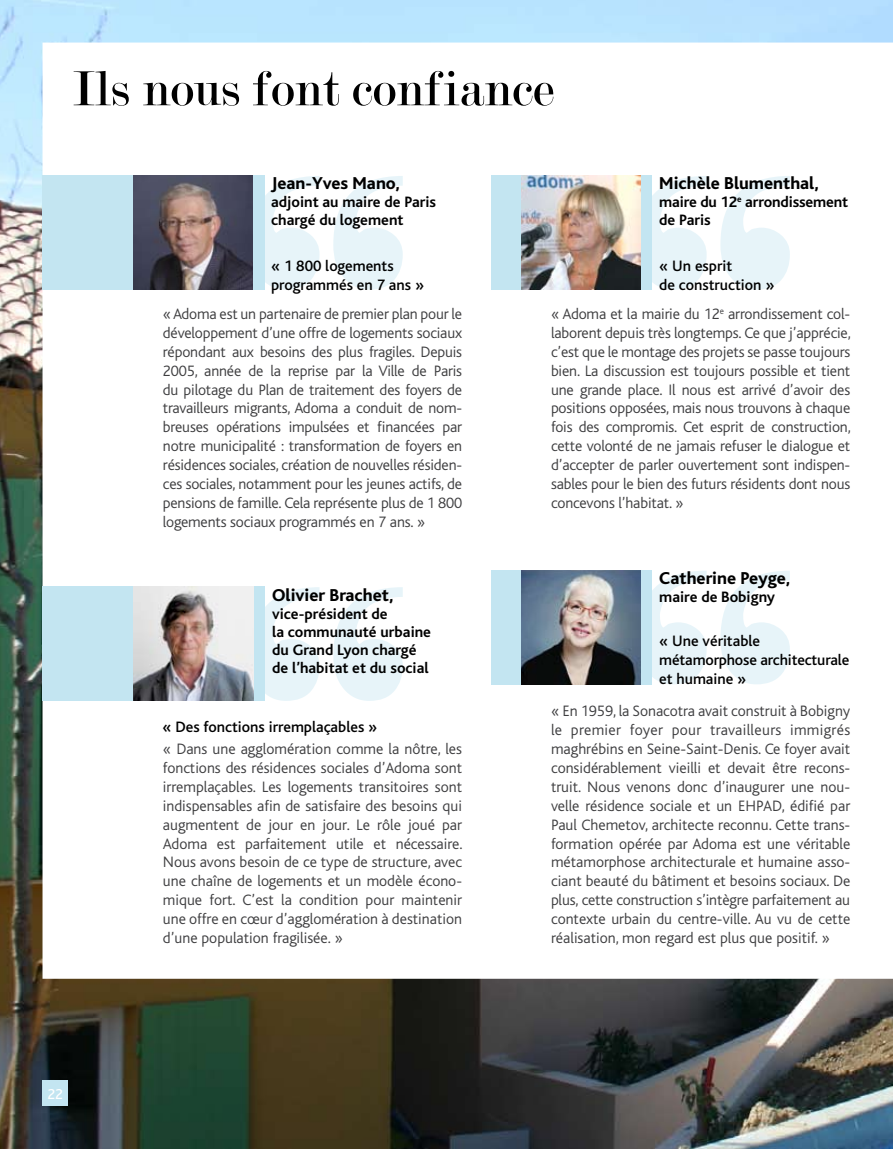
<style>
.page{position:relative;width:893px;height:1149px;background:#fff}
.page>*{position:absolute;margin:0;border:0;box-sizing:border-box;transform-origin:0 0}
.t1{font:52.5px "Modern";color:#000}
.t2{font:800 18px "Bliss";color:#000}
.t3{font:300 15.75px/18.9px "Bliss";letter-spacing:-.01em;color:#3e3e40;text-align:justify}
.t4{font:700 15.75px/18px "Bliss";color:#000}
.t5{font:500 15.75px/18.9px "Bliss";color:#000}
.t6{font:15px "Bliss";color:#fff}
</style>
<div class="page">
<img style="left:0;top:0;width:893px;height:1148px">
<div style="left:43px;top:1079px;width:25px;height:26px;background:#c3e5f1"></div>
<div style="left:43px;top:176px;width:222px;height:113px;background:#c3e5f1"></div>
<div style="left:43px;top:586px;width:222px;height:114px;background:#c3e5f1"></div>
<svg style="left:252px;top:176px;width:151px;height:113px"></svg>
<svg style="left:265px;top:587px;width:138px;height:113px"></svg>
<img style="left:134px;top:176px;width:118px;height:113px">
<img style="left:134px;top:586px;width:120px;height:114px">
<div style="left:491px;top:176px;width:161px;height:113px;background:#c3e5f1"></div>
<div style="left:491px;top:570px;width:161px;height:114px;background:#c3e5f1"></div>
<svg style="left:652px;top:176px;width:138px;height:113px"></svg>
<svg style="left:652px;top:570px;width:138px;height:114px"></svg>
<img style="left:521px;top:176px;width:120px;height:113px">
<img style="left:521px;top:570px;width:120px;height:114px">
<h1 class="t1" style="left:73px;top:62px;width:483px">Ils nous font confiance</h1>
<p class="t2" style="left:271px;top:174px;width:130px">Jean-Yves Mano,</p>
<p class="t4" style="left:271px;top:193px;width:166px">adjoint au maire de Paris chargé du logement</p>
<p class="t5" style="left:271px;top:256px;width:154px">« 1 800 logements programmés en 7 ans »</p>
<p class="t3" style="left:163px;top:304px;width:301px">«Adoma est un partenaire de premier plan pour le développement d’une offre de logements sociaux répondant aux besoins des plus fragiles. Depuis 2005, année de la reprise par la Ville de Paris du pilotage du Plan de traitement des foyers de travailleurs migrants, Adoma a conduit de nom&shy;breuses opérations impulsées et financées par notre municipalité : transformation de foyers en résidences sociales, création de nouvelles résiden&shy;ces sociales, notamment pour les jeunes actifs, de pensions de famille. Cela représente plus de 1 800 logements sociaux programmés en 7 ans. »</p>
<p class="t2" style="left:272px;top:585px;width:123px">Olivier Brachet,</p>
<p class="t4" style="left:272px;top:604px;width:160px">vice-président de<br>la communauté urbaine du Grand Lyon chargé de l’habitat et du social</p>
<p class="t5" style="left:162px;top:717px;width:216px">« Des fonctions irremplaçables »</p>
<p class="t3" style="left:163px;top:739px;width:301px">« Dans une agglomération comme la nôtre, les fonctions des résidences sociales d’Adoma sont irremplaçables. Les logements transitoires sont indispensables afin de satisfaire des besoins qui augmentent de jour en jour. Le rôle joué par Adoma est parfaitement utile et nécessaire.<br>N ous avons besoin de ce type de structure, avec une chaîne de logements et un modèle écono&shy;mique fort. C’est la condition pour maintenir une offre en cœur d’agglomération à destination d’une population fragilisée. »</p>
<p class="t2" style="left:659px;top:174px;width:161px">Michèle Blumenthal,</p>
<p class="t4" style="left:659px;top:193px;width:190px">maire du 12<sup>e</sup> arrondissement de Paris</p>
<p class="t5" style="left:659px;top:256px;width:117px">« Un esprit<br>de construction »</p>
<p class="t3" style="left:551px;top:304px;width:301px">« Adoma et la mairie du 12<sup>e</sup> arrondissement col&shy;laborent depuis très longtemps. Ce que j’apprécie, c’est que le montage des projets se passe toujours bien. La discussion est toujours possible et tient une grande place. Il nous est arrivé d’avoir des positions opposées, mais nous trouvons à chaque fois des compromis. Cet esprit de construction, cette volonté de ne jamais refuser le dialogue et d’accepter de parler ouvertement sont indispen&shy;sables pour le bien des futurs résidents dont nous concevons l’habitat. »</p>
<p class="t2" style="left:659px;top:568px;width:132px">Catherine Peyge,</p>
<p class="t4" style="left:659px;top:588px;width:117px">maire de Bobigny</p>
<p class="t5" style="left:659px;top:632px;width:191px">« Une véritable métamorphose architecturale et humaine »</p>
<p class="t3" style="left:551px;top:701px;width:301px">« E n 1959, la Sonacotra avait construit à Bobigny le premier foyer pour travailleurs immigrés maghrébins en Seine-Saint-Denis. Ce foyer avait considérablement vieilli et devait être recons&shy;truit. Nous venons donc d’inaugurer une nou&shy;velle résidence sociale et un EHPAD, édifié par Paul Chemetov, architecte reconnu. Cette trans&shy;formation opérée par Adoma est une véritable métamorphose architecturale et humaine asso&shy;ciant beauté du bâtiment et besoins sociaux. De plus, cette construction s’intègre parfaitement au contexte urbain du centre-ville. Au vu de cette réalisation, mon regard est plus que positif. »</p>
<p class="t6" style="left:47px;top:1085px;width:17px">22</p>
</div>
